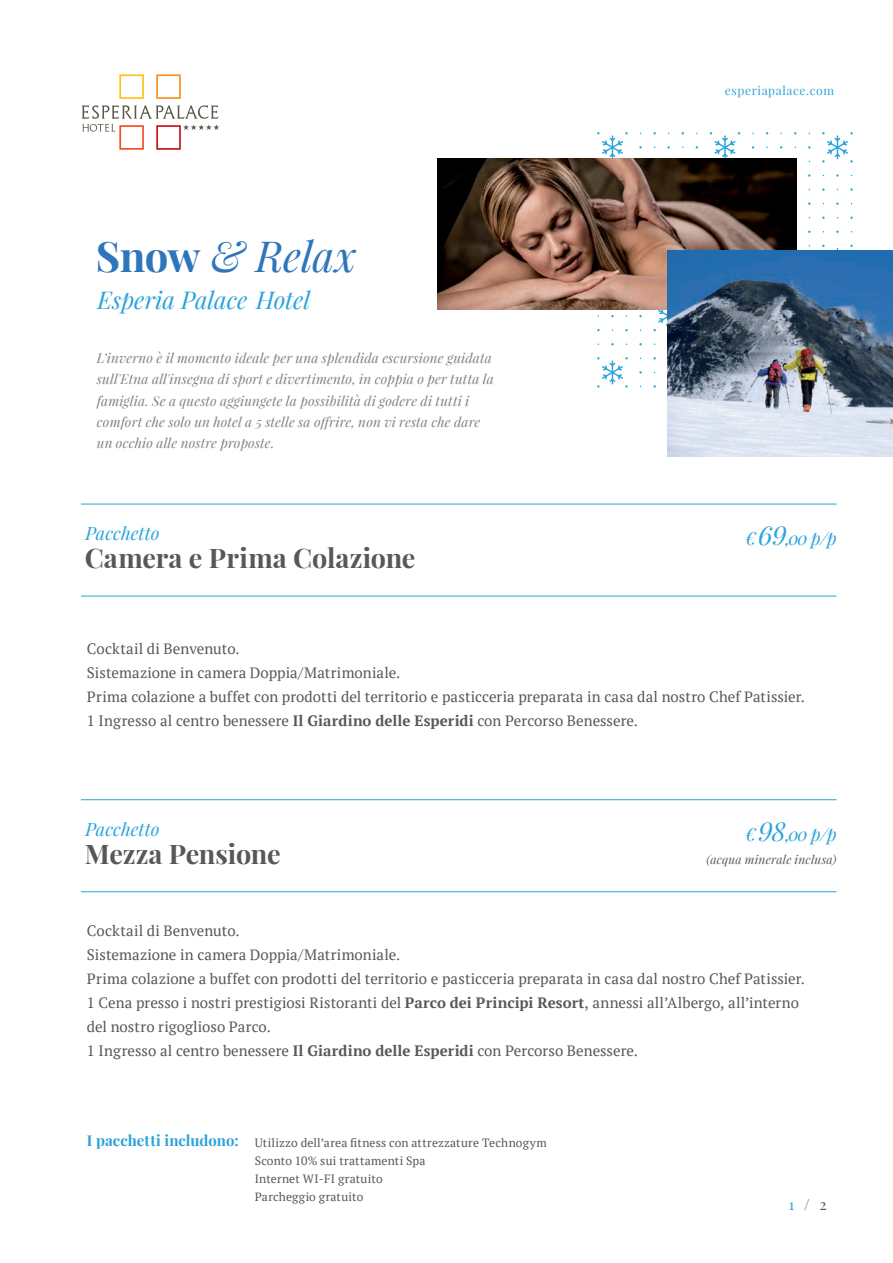
<style>
.page{position:relative;width:893px;height:1263px;background:#fff}
.page>*{position:absolute;margin:0;border:0;box-sizing:border-box;transform-origin:0 0}
.t1{font:italic 42px "Playfair Display";letter-spacing:-.005em;color:#2e76bc}
.t2{font:700 27px "Playfair Display";letter-spacing:-.005em;color:#57585a}
.t3{font:italic 24px "Playfair Display";color:#2aa2db}
.t4{font:italic 18px "Playfair Display";color:#2aa2db}
.t5{font:15px/24px "PT Serif";color:#57585a}
.t6{font:700 15px "Playfair Display";letter-spacing:-.005em;color:#2aa2db}
.t7{font:15px "Playfair Display";color:#57585a}
.t8{font:italic 13.5px/21px "Playfair Display";letter-spacing:.01em;color:#808285}
.t9{font:12px/18px "PT Serif";letter-spacing:.015em;color:#57585a}
.t10{font:italic 12px "Playfair Display";letter-spacing:.02em;color:#57585a}
.t11{font:12px "Playfair Display";letter-spacing:.05em;color:#2aa2db}
.s1{font-weight:700;font-style:normal}
.s2{font-size:25.5px}
.s3{font-weight:700}
.s4{color:#2aa2db}
</style>
<div class="page">
<svg style="left:119px;top:74px;width:25px;height:25px"></svg>
<svg style="left:156px;top:74px;width:25px;height:25px"></svg>
<svg style="left:82px;top:105px;width:137px;height:45px"></svg>
<svg style="left:592px;top:132px;width:267px;height:256px"></svg>
<img style="left:438px;top:159px;width:358px;height:150px">
<img style="left:667px;top:251px;width:226px;height:205px">
<hr style="left:81px;top:504px;width:756px;height:1px;background:#2aa2db">
<hr style="left:81px;top:596px;width:756px;height:1px;background:#2aa2db">
<hr style="left:81px;top:799px;width:756px;height:1px;background:#2aa2db">
<hr style="left:81px;top:891px;width:756px;height:1px;background:#2aa2db">
<h1 class="t1" style="left:96px;top:228px;width:262px"><span class="s1">Snow</span> &amp; Relax</h1>
<h3 class="t3" style="left:97px;top:284px;width:214px">Esperia Palace Hotel</h3>
<p class="t8" style="left:97px;top:348px;width:398px">L’inverno è il momento ideale per una splendida escursione guidata sull'Etna all'insegna di sport e divertimento, in coppia o per tutta la famiglia. Se a questo aggiungete la possibilità di godere di tutti i comfort che solo un hotel a 5 stelle sa offrire, non vi resta che dare un occhio alle nostre proposte.</p>
<p class="t4" style="left:85px;top:521px;width:76px">Pacchetto</p>
<h2 class="t2" style="left:85px;top:541px;width:332px">Camera e Prima Colazione</h2>
<p class="t11" style="left:725px;top:83px;width:111px">esperiapalace.com</p>
<p class="t4" style="left:745px;top:526px;width:93px">€ <span class="s2">69</span>,00 p/p</p>
<p class="t5" style="left:87px;top:636px;width:720px">Cocktail di Benvenuto.<br>Sistemazione in camera Doppia/Matrimoniale.<br>Prima colazione a buffet con prodotti del territorio e pasticceria preparata in casa dal nostro Chef Patissier.<br>1 Ingresso al centro benessere <span class="s3">Il Giardino delle Esperidi</span> con Percorso Benessere.</p>
<p class="t4" style="left:85px;top:817px;width:76px">Pacchetto</p>
<h2 class="t2" style="left:85px;top:837px;width:197px">Mezza Pensione</h2>
<p class="t4" style="left:745px;top:822px;width:93px">€ <span class="s2">98</span>,00 p/p</p>
<p class="t10" style="left:707px;top:851px;width:132px">(acqua minerale inclusa)</p>
<p class="t5" style="left:87px;top:918px;width:720px">Cocktail di Benvenuto.<br>Sistemazione in camera Doppia/Matrimoniale.<br>Prima colazione a buffet con prodotti del territorio e pasticceria preparata in casa dal nostro Chef Patissier.<br>1 Cena presso i nostri prestigiosi Ristoranti del <span class="s3">Parco dei Principi Resort</span>, annessi all’Albergo, all’interno del nostro rigoglioso Parco.<br>1 Ingresso al centro benessere <span class="s3">Il Giardino delle Esperidi</span> con Percorso Benessere.</p>
<p class="t6" style="left:87px;top:1131px;width:153px">I pacchetti includono:</p>
<p class="t9" style="left:255px;top:1133px;width:294px">Utilizzo dell’area fitness con attrezzature Technogym Sconto 10% sui trattamenti Spa<br>Internet WI-FI gratuito<br>Parcheggio gratuito</p>
<p class="t7" style="left:789px;top:1195px;width:39px"><span class="s4">1</span> / 2</p>
</div>
